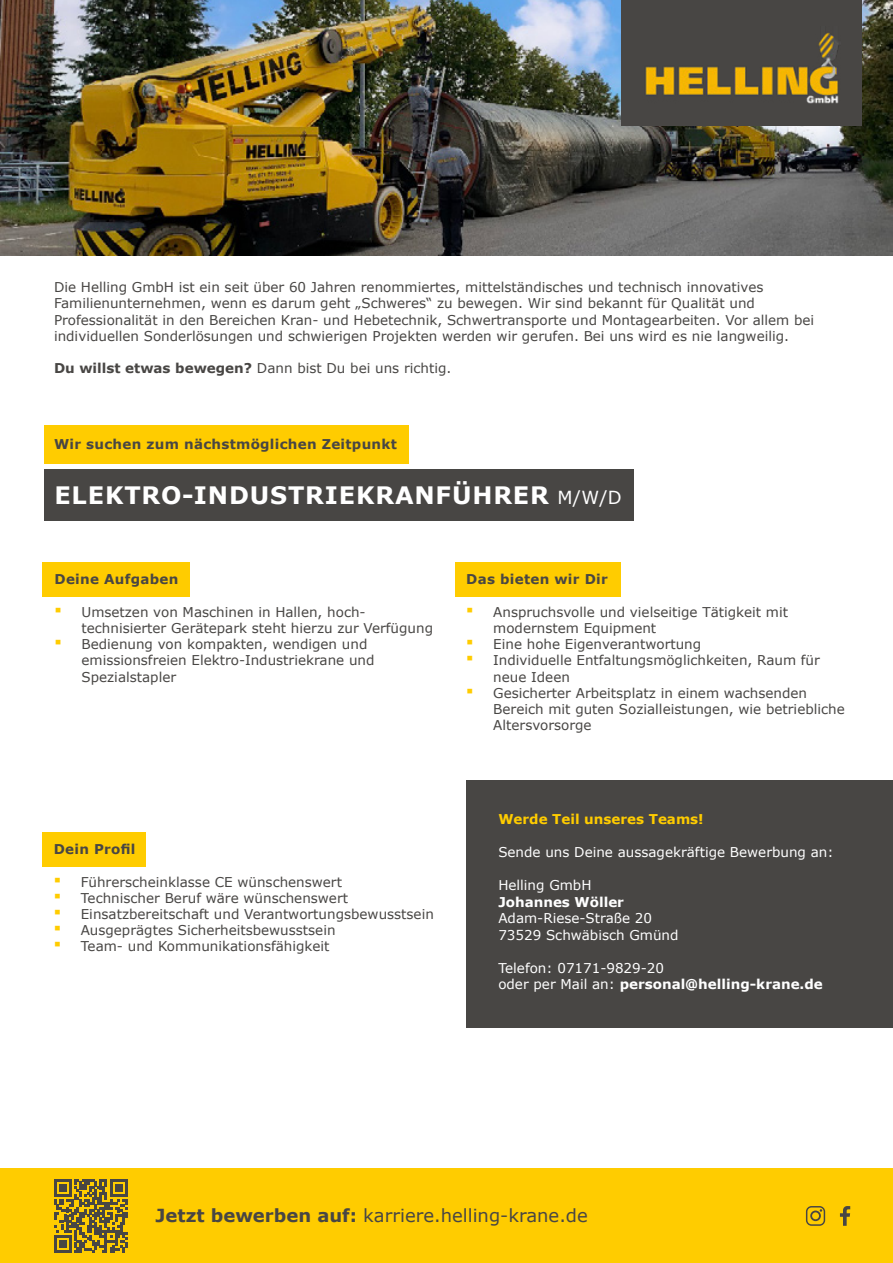
<style>
.page{position:relative;width:893px;height:1263px;background:#fff}
.page>*{position:absolute;margin:0;border:0;box-sizing:border-box;transform-origin:0 0}
.t1{font:700 24px "Verdana";letter-spacing:.035em;color:#fff}
.t2{font:18px "Verdana";color:#484644}
.t3{font:13.5px/16.2px "Verdana";color:#484644}
.t4{font:13.5px/16.5px "Verdana";color:#fff}
.t5{font:700 13.5px "Verdana";letter-spacing:.02em;color:#484644}
.t6{font:700 13.5px "Verdana";color:#fc0}
.t7{font:700 13.5px "Verdana";color:#fff}
.s1{font-weight:700}
.s2{font-weight:400;font-size:18px}
.s3{font-size:21px;color:#fc0}
</style>
<div class="page">
<img style="left:0;top:0;width:892px;height:255px">
<div style="left:621px;top:0;width:241px;height:125px;background:#484644"></div>
<div style="left:43px;top:562px;width:147px;height:34px;background:#fc0"></div>
<div style="left:44px;top:470px;width:590px;height:51px;background:#484644"></div>
<div style="left:44px;top:425px;width:365px;height:38px;background:#fc0"></div>
<div style="left:455px;top:562px;width:166px;height:34px;background:#fc0"></div>
<div style="left:43px;top:832px;width:103px;height:34px;background:#fc0"></div>
<img style="left:645px;top:32px;width:194px;height:72px">
<div style="left:0;top:1169px;width:893px;height:94px;background:#fc0"></div>
<svg style="left:54px;top:1179px;width:74px;height:74px"></svg>
<svg style="left:806px;top:1206px;width:19px;height:20px"></svg>
<svg style="left:840px;top:1206px;width:10px;height:20px"></svg>
<div style="left:466px;top:780px;width:427px;height:248px;background:#484644"></div>
<p class="t3" style="left:54px;top:279px;width:762px">Die Helling GmbH ist ein seit über 60 Jahren renommiertes, mittelständisches und technisch innovatives Familienunternehmen, wenn es darum geht „Schweres“ zu bewegen. Wir sind bekannt für Qualität und Professionalität in den Bereichen Kran- und Hebetechnik, Schwertransporte und Montagearbeiten. Vor allem bei individuellen Sonderlösungen und schwierigen Projekten werden wir gerufen. Bei uns wird es nie langweilig.</p>
<p class="t3" style="left:54px;top:360px;width:399px"><span class="s1">Du willst etwas bewegen?</span> Dann bist Du bei uns richtig.</p>
<p class="t5" style="left:54px;top:435px;width:344px">Wir suchen zum nächstmöglichen Zeitpunkt</p>
<h1 class="t1" style="left:54px;top:478px;width:569px">ELEKTRO-INDUSTRIEKRANFÜHRER <span class="s2">M/W/D</span></h1>
<p class="t5" style="left:55px;top:570px;width:125px">Deine Aufgaben</p>
<p class="t3" style="left:82px;top:604px;width:353px;text-indent:-27px"><span class="s3">▪</span> Umsetzen von Maschinen in Hallen, hoch&shy;technisierter Gerätepark steht hierzu zur Verfügung</p>
<p class="t3" style="left:82px;top:636px;width:294px;text-indent:-27px"><span class="s3">▪</span> Bedienung von kompakten, wendigen und emissionsfreien Elektro-Industriekrane und<br>Spezialstapler</p>
<p class="t5" style="left:54px;top:840px;width:83px">Dein Profil</p>
<p class="t3" style="left:54px;top:873px;width:290px"><span class="s3">▪</span> Führerscheinklasse CE wünschenswert</p>
<p class="t3" style="left:54px;top:889px;width:296px"><span class="s3">▪</span> Technischer Beruf wäre wünschenswert</p>
<p class="t3" style="left:54px;top:906px;width:382px"><span class="s3">▪</span> Einsatzbereitschaft und Verantwortungsbewusstsein</p>
<p class="t3" style="left:54px;top:922px;width:283px"><span class="s3">▪</span> Ausgeprägtes Sicherheitsbewusstsein</p>
<p class="t3" style="left:54px;top:938px;width:277px"><span class="s3">▪</span> Team- und Kommunikationsfähigkeit</p>
<p class="t5" style="left:466px;top:570px;width:143px">Das bieten wir Dir</p>
<p class="t3" style="left:493px;top:604px;width:296px;text-indent:-27px"><span class="s3">▪</span> Anspruchsvolle und vielseitige Tätigkeit mit modernstem Equipment</p>
<p class="t3" style="left:466px;top:636px;width:236px"><span class="s3">▪</span> Eine hohe Eigenverantwortung</p>
<p class="t3" style="left:493px;top:652px;width:328px;text-indent:-27px"><span class="s3">▪</span> Individuelle Entfaltungsmöglichkeiten, Raum für neue Ideen</p>
<p class="t3" style="left:493px;top:685px;width:353px;text-indent:-27px"><span class="s3">▪</span> Gesicherter Arbeitsplatz in einem wachsenden<br>Bereich mit guten Sozialleistungen, wie betriebliche<br>Altersvorsorge</p>
<p class="t6" style="left:498px;top:809px;width:207px">Werde Teil unseres Teams!</p>
<p class="t4" style="left:498px;top:844px;width:337px">Sende uns Deine aussagekräftige Bewerbung an:</p>
<p class="t4" style="left:498px;top:877px;width:95px">Helling GmbH</p>
<p class="t7" style="left:498px;top:892px;width:127px">Johannes Wöller</p>
<p class="t4" style="left:498px;top:910px;width:182px">Adam-Riese-Straße 20<br>73529 Schwäbisch Gmünd</p>
<p class="t4" style="left:498px;top:959px;width:326px">Telefon: 07171-9829-20<br>oder per Mail an: <span class="s1">personal@helling-krane.de</span></p>
<h2 class="t2" style="left:156px;top:1203px;width:434px"><span class="s1">Jetzt bewerben auf:</span> karriere.helling-krane.de</h2>
</div>
